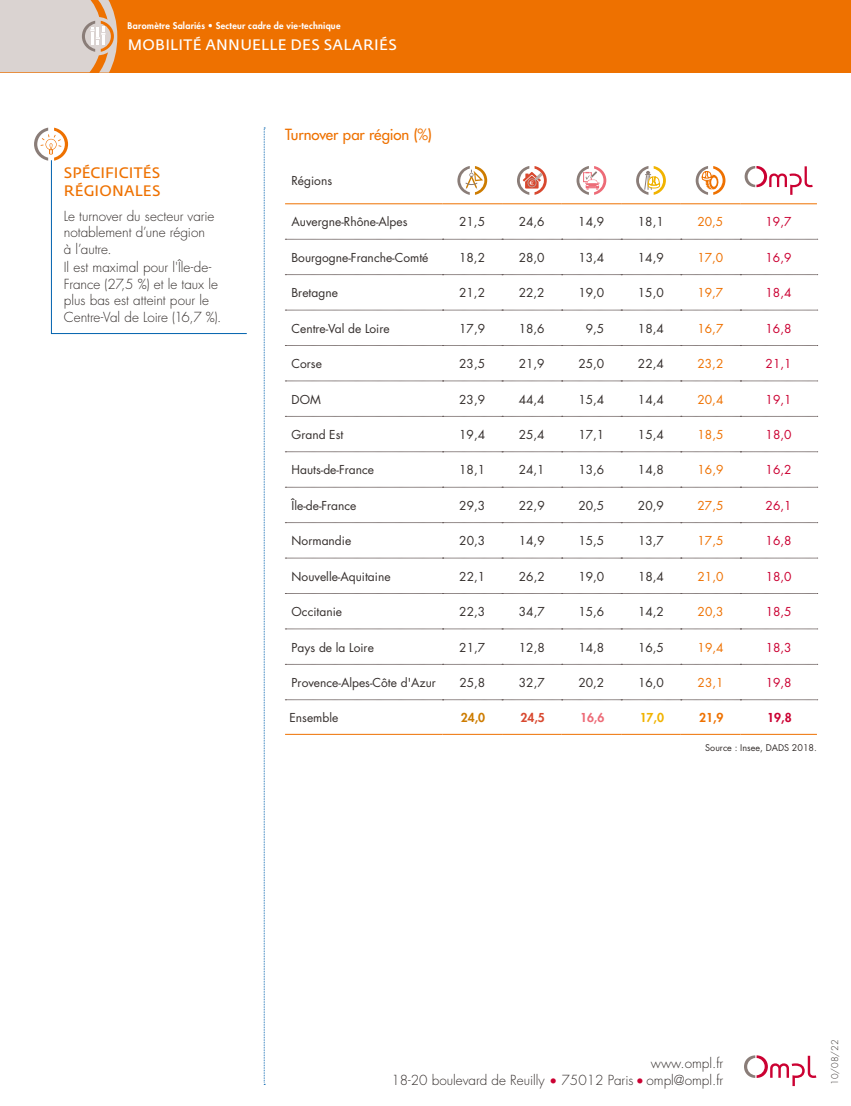
<style>
.page{position:relative;width:851px;height:1106px;background:#fff}
.page>*{position:absolute;margin:0;border:0;box-sizing:border-box;transform-origin:0 0}
.t1{font:15px "Fedra Sans Std";letter-spacing:.025em;color:#fff}
.t2{font:15px/18px "Fedra Sans Std";letter-spacing:.015em;color:#ee7100}
.t3{font:500 15px "Futura Std";letter-spacing:-.01em;color:#ee7100}
.t4{font:300 13.5px/16.5px "Futura Std";color:#352f2d}
.t5{font:12px "Futura Std";color:#352f2d}
.t6{font:12px "Futura Std";color:#ee7100}
.t7{font:12px "Futura Std";color:#cb0132}
.t8{font:800 12px "Futura Std";color:#cd7c00}
.t9{font:800 12px "Futura Std";color:#d8482f}
.t10{font:800 12px "Futura Std";color:#ed6b77}
.t11{font:800 12px "Futura Std";color:#f1b300}
.t12{font:800 12px "Futura Std";color:#ee7100}
.t13{font:800 12px "Futura Std";color:#cb0132}
.t14{font:800 9px "Futura Std";letter-spacing:.025em;color:#fff}
.t15{font:9px "Futura Std";color:#352f2d}
.t16{font:300 9px "Futura Std";color:#352f2d}
.s1{color:#cb0132}
</style>
<div class="page">
<div style="left:0;top:0;width:850px;height:72px;background:#ee7100"></div>
<svg style="left:264px;top:128px;width:1px;height:957px"></svg>
<svg style="left:34px;top:128px;width:213px;height:206px"></svg>
<svg style="left:744px;top:1055px;width:72px;height:31px"></svg>
<svg style="left:0;top:0;width:117px;height:73px;background:#dbcac0"></svg>
<hr style="left:285px;top:203px;width:157px;height:1px;background:#ee7100">
<hr style="left:442px;top:203px;width:60px;height:1px;background:#ee7100">
<hr style="left:502px;top:203px;width:59px;height:1px;background:#ee7100">
<hr style="left:561px;top:203px;width:60px;height:1px;background:#ee7100">
<hr style="left:621px;top:203px;width:59px;height:1px;background:#ee7100">
<hr style="left:680px;top:203px;width:60px;height:1px;background:#ee7100">
<hr style="left:740px;top:203px;width:76px;height:1px;background:#ee7100">
<svg style="left:285px;top:239px;width:532px;height:1px"></svg>
<svg style="left:285px;top:274px;width:532px;height:1px"></svg>
<svg style="left:285px;top:310px;width:532px;height:1px"></svg>
<svg style="left:285px;top:345px;width:532px;height:1px"></svg>
<svg style="left:285px;top:381px;width:532px;height:1px"></svg>
<svg style="left:285px;top:416px;width:532px;height:1px"></svg>
<svg style="left:285px;top:451px;width:532px;height:1px"></svg>
<svg style="left:285px;top:487px;width:532px;height:1px"></svg>
<svg style="left:285px;top:522px;width:532px;height:1px"></svg>
<svg style="left:285px;top:558px;width:532px;height:1px"></svg>
<svg style="left:285px;top:593px;width:532px;height:1px"></svg>
<svg style="left:285px;top:628px;width:532px;height:1px"></svg>
<svg style="left:285px;top:664px;width:532px;height:1px"></svg>
<svg style="left:285px;top:699px;width:532px;height:1px"></svg>
<hr style="left:285px;top:734px;width:157px;height:1px;background:#ee7100">
<hr style="left:442px;top:734px;width:60px;height:1px;background:#ee7100">
<hr style="left:502px;top:734px;width:59px;height:1px;background:#ee7100">
<hr style="left:561px;top:734px;width:60px;height:1px;background:#ee7100">
<hr style="left:621px;top:734px;width:59px;height:1px;background:#ee7100">
<hr style="left:680px;top:734px;width:60px;height:1px;background:#ee7100">
<hr style="left:740px;top:734px;width:76px;height:1px;background:#ee7100">
<svg style="left:457px;top:166px;width:30px;height:29px"></svg>
<svg style="left:517px;top:166px;width:29px;height:29px"></svg>
<svg style="left:576px;top:166px;width:30px;height:29px"></svg>
<svg style="left:636px;top:166px;width:29px;height:29px"></svg>
<svg style="left:695px;top:166px;width:30px;height:29px"></svg>
<svg style="left:744px;top:166px;width:68px;height:29px"></svg>
<p class="t14" style="left:128px;top:20px;width:214px">Baromètre Salariés • Secteur cadre de vie-technique</p>
<p class="t1" style="left:128px;top:35px;width:271px">MOBILITÉ ANNUELLE DES SALARIÉS</p>
<p class="t2" style="left:64px;top:163px;width:98px">SPÉCIFICITÉS<br>RÉGIONALES</p>
<p class="t4" style="left:64px;top:208px;width:152px">Le turnover du secteur varie notablement d’une région à l’autre.</p>
<p class="t4" style="left:64px;top:259px;width:159px">Il est maximal pour l'Île-de-<br>France (27,5 %) et le taux le plus bas est atteint pour le<br>Centre-Val de Loire (16,7 %).</p>
<p class="t3" style="left:285px;top:125px;width:148px">Turnover par région (%)</p>
<p class="t5" style="left:291px;top:173px;width:42px">Régions</p>
<p class="t5" style="left:291px;top:214px;width:118px">Auvergne-Rhône-Alpes</p>
<p class="t5" style="left:459px;top:214px;width:27px">21,5</p>
<p class="t5" style="left:518px;top:214px;width:27px">24,6</p>
<p class="t5" style="left:578px;top:214px;width:27px">14,9</p>
<p class="t5" style="left:637px;top:214px;width:27px">18,1</p>
<p class="t6" style="left:697px;top:214px;width:27px">20,5</p>
<p class="t7" style="left:765px;top:214px;width:27px">19,7</p>
<p class="t5" style="left:291px;top:250px;width:138px">Bourgogne-Franche-Comté</p>
<p class="t5" style="left:459px;top:250px;width:27px">18,2</p>
<p class="t5" style="left:518px;top:250px;width:27px">28,0</p>
<p class="t5" style="left:578px;top:250px;width:27px">13,4</p>
<p class="t5" style="left:637px;top:250px;width:27px">14,9</p>
<p class="t6" style="left:697px;top:250px;width:27px">17,0</p>
<p class="t7" style="left:765px;top:250px;width:27px">16,9</p>
<p class="t5" style="left:291px;top:285px;width:48px">Bretagne</p>
<p class="t5" style="left:459px;top:285px;width:27px">21,2</p>
<p class="t5" style="left:518px;top:285px;width:27px">22,2</p>
<p class="t5" style="left:578px;top:285px;width:27px">19,0</p>
<p class="t5" style="left:637px;top:285px;width:27px">15,0</p>
<p class="t6" style="left:697px;top:285px;width:27px">19,7</p>
<p class="t7" style="left:765px;top:285px;width:27px">18,4</p>
<p class="t5" style="left:291px;top:321px;width:100px">Centre-Val de Loire</p>
<p class="t5" style="left:459px;top:321px;width:27px">17,9</p>
<p class="t5" style="left:518px;top:321px;width:27px">18,6</p>
<p class="t5" style="left:585px;top:321px;width:20px">9,5</p>
<p class="t5" style="left:637px;top:321px;width:27px">18,4</p>
<p class="t6" style="left:697px;top:321px;width:27px">16,7</p>
<p class="t7" style="left:765px;top:321px;width:27px">16,8</p>
<p class="t5" style="left:291px;top:356px;width:32px">Corse</p>
<p class="t5" style="left:459px;top:356px;width:27px">23,5</p>
<p class="t5" style="left:518px;top:356px;width:27px">21,9</p>
<p class="t5" style="left:578px;top:356px;width:27px">25,0</p>
<p class="t5" style="left:637px;top:356px;width:27px">22,4</p>
<p class="t6" style="left:697px;top:356px;width:27px">23,2</p>
<p class="t7" style="left:765px;top:356px;width:27px">21,1</p>
<p class="t5" style="left:291px;top:391px;width:31px">DOM</p>
<p class="t5" style="left:459px;top:391px;width:27px">23,9</p>
<p class="t5" style="left:518px;top:391px;width:27px">44,4</p>
<p class="t5" style="left:578px;top:391px;width:27px">15,4</p>
<p class="t5" style="left:638px;top:391px;width:27px">14,4</p>
<p class="t6" style="left:697px;top:391px;width:27px">20,4</p>
<p class="t7" style="left:765px;top:391px;width:27px">19,1</p>
<p class="t5" style="left:291px;top:427px;width:53px">Grand Est</p>
<p class="t5" style="left:459px;top:427px;width:27px">19,4</p>
<p class="t5" style="left:518px;top:427px;width:27px">25,4</p>
<p class="t5" style="left:578px;top:427px;width:27px">17,1</p>
<p class="t5" style="left:638px;top:427px;width:27px">15,4</p>
<p class="t6" style="left:697px;top:427px;width:27px">18,5</p>
<p class="t7" style="left:765px;top:427px;width:27px">18,0</p>
<p class="t5" style="left:291px;top:462px;width:84px">Hauts-de-France</p>
<p class="t5" style="left:459px;top:462px;width:27px">18,1</p>
<p class="t5" style="left:518px;top:462px;width:27px">24,1</p>
<p class="t5" style="left:578px;top:462px;width:27px">13,6</p>
<p class="t5" style="left:638px;top:462px;width:27px">14,8</p>
<p class="t6" style="left:697px;top:462px;width:27px">16,9</p>
<p class="t7" style="left:765px;top:462px;width:27px">16,2</p>
<p class="t5" style="left:291px;top:498px;width:66px">Île-de-France</p>
<p class="t5" style="left:459px;top:498px;width:27px">29,3</p>
<p class="t5" style="left:518px;top:498px;width:27px">22,9</p>
<p class="t5" style="left:578px;top:498px;width:27px">20,5</p>
<p class="t5" style="left:638px;top:498px;width:27px">20,9</p>
<p class="t6" style="left:697px;top:498px;width:27px">27,5</p>
<p class="t7" style="left:765px;top:498px;width:27px">26,1</p>
<p class="t5" style="left:291px;top:533px;width:61px">Normandie</p>
<p class="t5" style="left:459px;top:533px;width:27px">20,3</p>
<p class="t5" style="left:518px;top:533px;width:27px">14,9</p>
<p class="t5" style="left:578px;top:533px;width:27px">15,5</p>
<p class="t5" style="left:638px;top:533px;width:27px">13,7</p>
<p class="t6" style="left:697px;top:533px;width:27px">17,5</p>
<p class="t7" style="left:765px;top:533px;width:27px">16,8</p>
<p class="t5" style="left:291px;top:568px;width:100px">Nouvelle-Aquitaine</p>
<p class="t5" style="left:459px;top:568px;width:27px">22,1</p>
<p class="t5" style="left:519px;top:568px;width:27px">26,2</p>
<p class="t5" style="left:578px;top:568px;width:27px">19,0</p>
<p class="t5" style="left:638px;top:568px;width:27px">18,4</p>
<p class="t6" style="left:697px;top:568px;width:27px">21,0</p>
<p class="t7" style="left:765px;top:568px;width:27px">18,0</p>
<p class="t5" style="left:291px;top:604px;width:52px">Occitanie</p>
<p class="t5" style="left:459px;top:604px;width:27px">22,3</p>
<p class="t5" style="left:519px;top:604px;width:27px">34,7</p>
<p class="t5" style="left:578px;top:604px;width:27px">15,6</p>
<p class="t5" style="left:638px;top:604px;width:27px">14,2</p>
<p class="t6" style="left:697px;top:604px;width:27px">20,3</p>
<p class="t7" style="left:765px;top:604px;width:27px">18,5</p>
<p class="t5" style="left:291px;top:639px;width:84px">Pays de la Loire</p>
<p class="t5" style="left:459px;top:639px;width:27px">21,7</p>
<p class="t5" style="left:519px;top:639px;width:27px">12,8</p>
<p class="t5" style="left:578px;top:639px;width:27px">14,8</p>
<p class="t5" style="left:638px;top:639px;width:27px">16,5</p>
<p class="t6" style="left:697px;top:639px;width:27px">19,4</p>
<p class="t7" style="left:765px;top:639px;width:27px">18,3</p>
<p class="t5" style="left:291px;top:675px;width:146px">Provence-Alpes-Côte d'Azur</p>
<p class="t5" style="left:459px;top:675px;width:27px">25,8</p>
<p class="t5" style="left:519px;top:675px;width:27px">32,7</p>
<p class="t5" style="left:578px;top:675px;width:27px">20,2</p>
<p class="t5" style="left:638px;top:675px;width:27px">16,0</p>
<p class="t6" style="left:697px;top:675px;width:27px">23,1</p>
<p class="t7" style="left:765px;top:675px;width:27px">19,8</p>
<p class="t5" style="left:289px;top:709px;width:50px">Ensemble</p>
<p class="t8" style="left:461px;top:709px;width:26px">24,0</p>
<p class="t9" style="left:520px;top:709px;width:26px">24,5</p>
<p class="t10" style="left:580px;top:709px;width:26px">16,6</p>
<p class="t11" style="left:639px;top:709px;width:26px">17,0</p>
<p class="t12" style="left:699px;top:709px;width:26px">21,9</p>
<p class="t13" style="left:767px;top:709px;width:26px">19,8</p>
<p class="t15" style="left:705px;top:741px;width:113px">Source : Insee, DADS 2018.</p>
<p class="t4" style="left:391px;top:1055px;width:333px;text-align:right">www.ompl.fr<br>18-20 boulevard de Reuilly <span class="s1">•</span> 75012 Paris <span class="s1">•</span> ompl@ompl.fr</p>
<p class="t16" style="left:829px;top:1084px;width:46px;rotate:-90deg">10/08/22</p>
</div>
